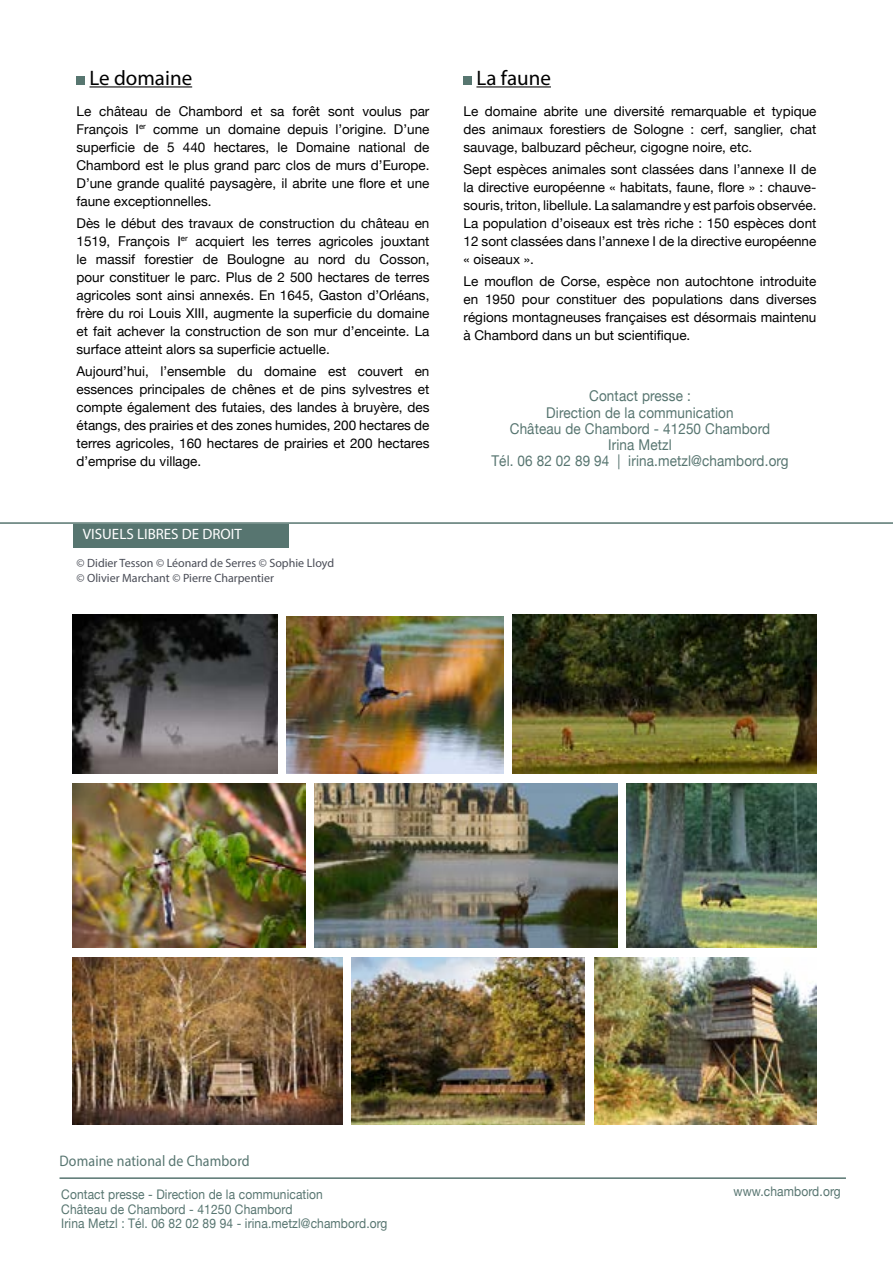
<style>
.page{position:relative;width:893px;height:1263px;background:#fff}
.page>*{position:absolute;margin:0;border:0;box-sizing:border-box;transform-origin:0 0}
.t1{font:21px "Myriad Pro";color:#000}
.t2{font:15.3px "Myriad Pro";letter-spacing:.01em;color:#577570;scale:.91 1}
.t3{font:15px "Myriad Pro";color:#fff}
.t4{font:14.85px/16.2px "Helvetica Neue";letter-spacing:.01em;color:#577570;text-align:center;scale:.91 1}
.t5{font:13.5px/18px "Helvetica Neue";color:#000;text-align:justify}
.t6{font:13.2px/14.4px "Helvetica Neue";letter-spacing:.01em;color:#577570;scale:.91 1}
.t7{font:12px/14.4px "Myriad Pro";color:#494c56}
</style>
<div class="page">
<hr style="left:89px;top:86px;width:103px;height:1px;background:#000">
<div style="left:77px;top:76px;width:8px;height:9px;background:#577670"></div>
<hr style="left:476px;top:86px;width:75px;height:1px;background:#000">
<div style="left:463px;top:76px;width:9px;height:9px;background:#577670"></div>
<div style="left:73px;top:524px;width:215px;height:23px;background:#577570"></div>
<hr style="left:60px;top:1177px;width:786px;height:2px;background:#577570">
<hr style="left:0;top:522px;width:893px;height:2px;background:#577670">
<img style="left:513px;top:615px;width:303px;height:159px">
<img style="left:627px;top:783px;width:189px;height:165px">
<img style="left:314px;top:783px;width:304px;height:165px">
<img style="left:594px;top:957px;width:222px;height:168px">
<img style="left:72px;top:615px;width:206px;height:159px">
<img style="left:72px;top:783px;width:234px;height:165px">
<img style="left:287px;top:617px;width:217px;height:157px">
<img style="left:72px;top:957px;width:271px;height:168px">
<img style="left:352px;top:957px;width:233px;height:168px">
<h1 class="t1" style="left:89px;top:65px;width:104px">Le domaine</h1>
<p class="t5" style="left:77px;top:102px;width:354px">Le château de Chambord et sa forêt sont voulus par François I<sup>er</sup> comme un domaine depuis l’origine. D’une superficie de 5 440 hectares, le Domaine national de Chambord est le plus grand parc clos de murs d’Europe.<br>D’une grande qualité paysagère, il abrite une flore et une faune exceptionnelles.</p>
<p class="t5" style="left:77px;top:214px;width:354px">Dès le début des travaux de construction du château en 1519, François I<sup>er</sup> acquiert les terres agricoles jouxtant le massif forestier de Boulogne au nord du Cosson, pour constituer le parc. Plus de 2 500 hectares de terres agricoles sont ainsi annexés. En 1645, Gaston d’Orléans, frère du roi Louis XIII, augmente la superficie du domaine et fait achever la construction de son mur d’enceinte. La surface atteint alors sa superficie actuelle.</p>
<p class="t5" style="left:77px;top:362px;width:354px">Aujourd’hui, l’ensemble du domaine est couvert en essences principales de chênes et de pins sylvestres et compte également des futaies, des landes à bruyère, des étangs, des prairies et des zones humides, 200 hectares de terres agricoles, 160 hectares de prairies et 200 hectares d’emprise du village.</p>
<p class="t3" style="left:83px;top:525px;width:160px">VISUELS LIBRES DE DROIT</p>
<p class="t7" style="left:77px;top:556px;width:259px">© Didier Tesson © Léonard de Serres © Sophie Lloyd © Olivier Marchant © Pierre Charpentier</p>
<h1 class="t1" style="left:476px;top:65px;width:76px">La faune</h1>
<p class="t5" style="left:463px;top:102px;width:354px">Le domaine abrite une diversité remarquable et typique des animaux forestiers de Sologne : cerf, sanglier, chat sauvage, balbuzard pêcheur, cigogne noire, etc.</p>
<p class="t5" style="left:463px;top:160px;width:354px">Sept espèces animales sont classées dans l’annexe II de la directive européenne « habitats, faune, flore » : chauve&shy;souris, triton, libellule. La salamandre y est parfois observée.<br>La population d’oiseaux est très riche : 150 espèces dont 12 sont classées dans l’annexe I de la directive européenne « oiseaux ».</p>
<p class="t5" style="left:463px;top:272px;width:354px">Le mouflon de Corse, espèce non autochtone introduite en 1950 pour constituer des populations dans diverses régions montagneuses françaises est désormais maintenu à Chambord dans un but scientifique.</p>
<p class="t4" style="left:491px;top:388px;width:328px">Contact presse :<br>Direction de la communication<br>Château de Chambord - 41250 Chambord<br>Irina Metzl<br>Tél. 06 82 02 89 94 | irina.metzl@chambord.org</p>
<p class="t2" style="left:60px;top:1151px;width:211px">Domaine national de Chambord</p>
<p class="t6" style="left:61px;top:1187px;width:360px">Contact presse - Direction de la communication<br>Château de Chambord - 41250 Chambord<br>Irina Metzl : Tél. 06 82 02 89 94 - irina.metzl@chambord.org</p>
<p class="t6" style="left:733px;top:1183px;width:119px">www.chambord.org</p>
</div>
